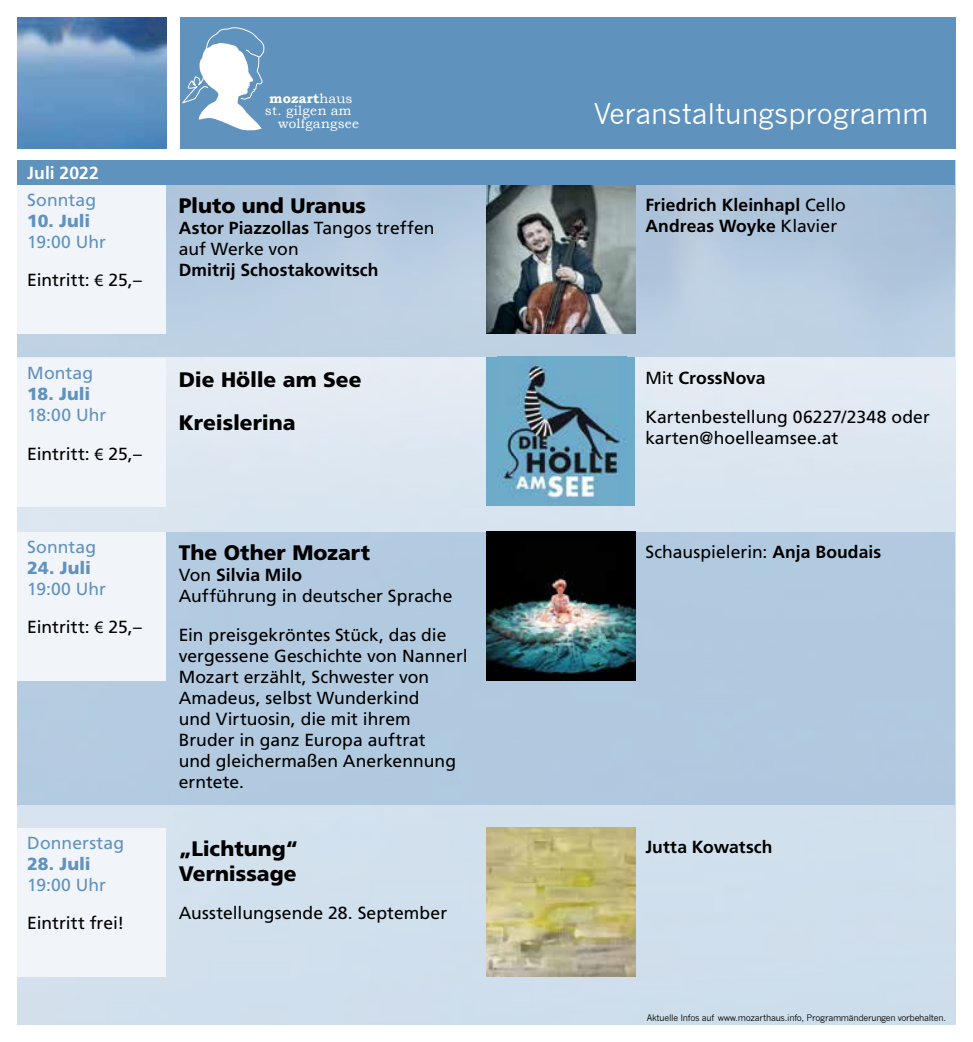
<style>
.page{position:relative;width:973px;height:1042px;background:#fff}
.page>*{position:absolute;margin:0;border:0;box-sizing:border-box;transform-origin:0 0}
.t1{font:28px "News Gothic";letter-spacing:-.005em;color:#fff}
.t2{font:900 21px/42.7px "Frutiger";color:#000}
.t3{font:17.5px/21px "Frutiger";letter-spacing:.005em;color:#000}
.t4{font:700 17.5px/21px "Frutiger";letter-spacing:.005em;color:#000}
.t5{font:17.5px "Frutiger";letter-spacing:.005em;color:#6092be}
.t6{font:900 17.5px "Frutiger";color:#6092be}
.t7{font:700 17.5px "Frutiger";letter-spacing:.005em;color:#fff}
.t8{font:13.47px "Bookman Old Style";letter-spacing:.02em;color:#fff}
.t9{font:700 13.47px "Bookman Old Style";letter-spacing:.01em;color:#fff}
.t10{font:8.75px "News Gothic";letter-spacing:-.03em;color:#000}
.s1{font-family:"Myriad Pro"}
.s2{font-weight:400}
.s3{font-weight:700}
</style>
<div class="page">
<img style="left:17px;top:160px;width:938px;height:864px">
<div style="left:17px;top:185px;width:937px;height:172px;background:linear-gradient(to right,#bfd2e3,#b1c6db)"></div>
<div style="left:17px;top:532px;width:937px;height:272px;background:#b1cadf"></div>
<img style="left:486px;top:184px;width:149px;height:149px">
<img style="left:486px;top:531px;width:149px;height:149px">
<img style="left:17px;top:17px;width:149px;height:132px">
<div style="left:17px;top:185px;width:149px;height:148px;background:#f1f4f8"></div>
<div style="left:17px;top:532px;width:149px;height:148px;background:#f1f4f8"></div>
<div style="left:180px;top:17px;width:775px;height:132px;background:#6092be"></div>
<svg style="left:182px;top:27px;width:83px;height:104px"></svg>
<div style="left:17px;top:160px;width:937px;height:24px;background:#6092be"></div>
<div style="left:17px;top:358px;width:149px;height:149px;background:#f1f4f8"></div>
<div style="left:486px;top:357px;width:149px;height:149px;background:#6eabc9"></div>
<img style="left:497px;top:365px;width:129px;height:133px">
<img style="left:486px;top:828px;width:149px;height:149px">
<div style="left:17px;top:828px;width:149px;height:149px;background:#f1f4f8"></div>
<p class="t7" style="left:27px;top:162px;width:73px">Juli 2022</p>
<p class="t5" style="left:27px;top:189px;width:70px">Sonntag</p>
<p class="t6" style="left:27px;top:210px;width:64px">10. Juli</p>
<p class="t5" style="left:27px;top:231px;width:80px">19:00 Uhr</p>
<p class="t3" style="left:27px;top:269px;width:116px">Eintritt: <span class="s1">€</span> 25,–</p>
<p class="t5" style="left:27px;top:363px;width:67px">Montag</p>
<p class="t6" style="left:27px;top:383px;width:65px">18. Juli</p>
<p class="t5" style="left:27px;top:405px;width:81px">18:00 Uhr</p>
<p class="t3" style="left:27px;top:443px;width:116px">Eintritt: <span class="s1">€</span> 25,–</p>
<p class="t5" style="left:27px;top:536px;width:70px">Sonntag</p>
<p class="t6" style="left:27px;top:557px;width:65px">24. Juli</p>
<p class="t5" style="left:27px;top:578px;width:80px">19:00 Uhr</p>
<p class="t3" style="left:27px;top:616px;width:116px">Eintritt: <span class="s1">€</span> 25,–</p>
<p class="t9" style="left:269px;top:90px;width:85px">mozart<span class="s2">haus</span></p>
<p class="t8" style="left:265px;top:103px;width:88px">st. gilgen am</p>
<p class="t8" style="left:278px;top:116px;width:83px">wolfgangsee</p>
<p class="t2" style="left:179px;top:184px;width:189px">Pluto und Uranus</p>
<p class="t3" style="left:179px;top:217px;width:257px"><span class="s3">Astor Piazzollas</span> Tangos treffen auf Werke von</p>
<p class="t4" style="left:179px;top:259px;width:201px">Dmitrij Schostakowitsch</p>
<h1 class="t1" style="left:594px;top:98px;width:336px">Veranstaltungsprogramm</h1>
<p class="t4" style="left:645px;top:194px;width:202px">Friedrich Kleinhapl <span class="s2">Cello<br></span>Andreas Woyke <span class="s2">Klavier</span></p>
<p class="t2" style="left:179px;top:358px;width:184px">Die Hölle am See<br>Kreislerina</p>
<p class="t4" style="left:645px;top:367px;width:122px"><span class="s2">Mit</span> CrossNova</p>
<p class="t3" style="left:645px;top:406px;width:286px">Kartenbestellung 06227/2348 oder karten@hoelleamsee.at</p>
<p class="t2" style="left:179px;top:531px;width:193px">The Other Mozart</p>
<p class="t3" style="left:179px;top:564px;width:275px">Von <span class="s3">Silvia Milo<br></span>Aufführung in deutscher Sprache</p>
<p class="t3" style="left:179px;top:624px;width:290px">Ein preisgekröntes Stück, das die vergessene Geschichte von Nannerl<br>Mozart erzählt, Schwester von<br>Amadeus, selbst Wunderkind<br>und Virtuosin, die mit ihrem<br>Bruder in ganz Europa auftrat<br>und gleichermaßen Anerkennung erntete.</p>
<p class="t3" style="left:645px;top:541px;width:237px">Schauspielerin: <span class="s3">Anja Boudais</span></p>
<p class="t5" style="left:27px;top:832px;width:98px">Donnerstag</p>
<p class="t4" style="left:645px;top:836px;width:129px">Jutta Kowatsch</p>
<p class="t6" style="left:27px;top:853px;width:65px">28. Juli</p>
<p class="t5" style="left:27px;top:874px;width:80px">19:00 Uhr</p>
<p class="t3" style="left:27px;top:913px;width:98px">Eintritt frei!</p>
<p class="t2" style="left:179px;top:835px;width:121px;line-height:25.2px">„Lichtung“<br>Vernissage</p>
<p class="t3" style="left:179px;top:902px;width:270px">Ausstellungsende 28. September</p>
<p class="t10" style="left:646px;top:1012px;width:301px">Aktuelle Infos auf www.mozarthaus.info, Programmänderungen vorbehalten.</p>
</div>
